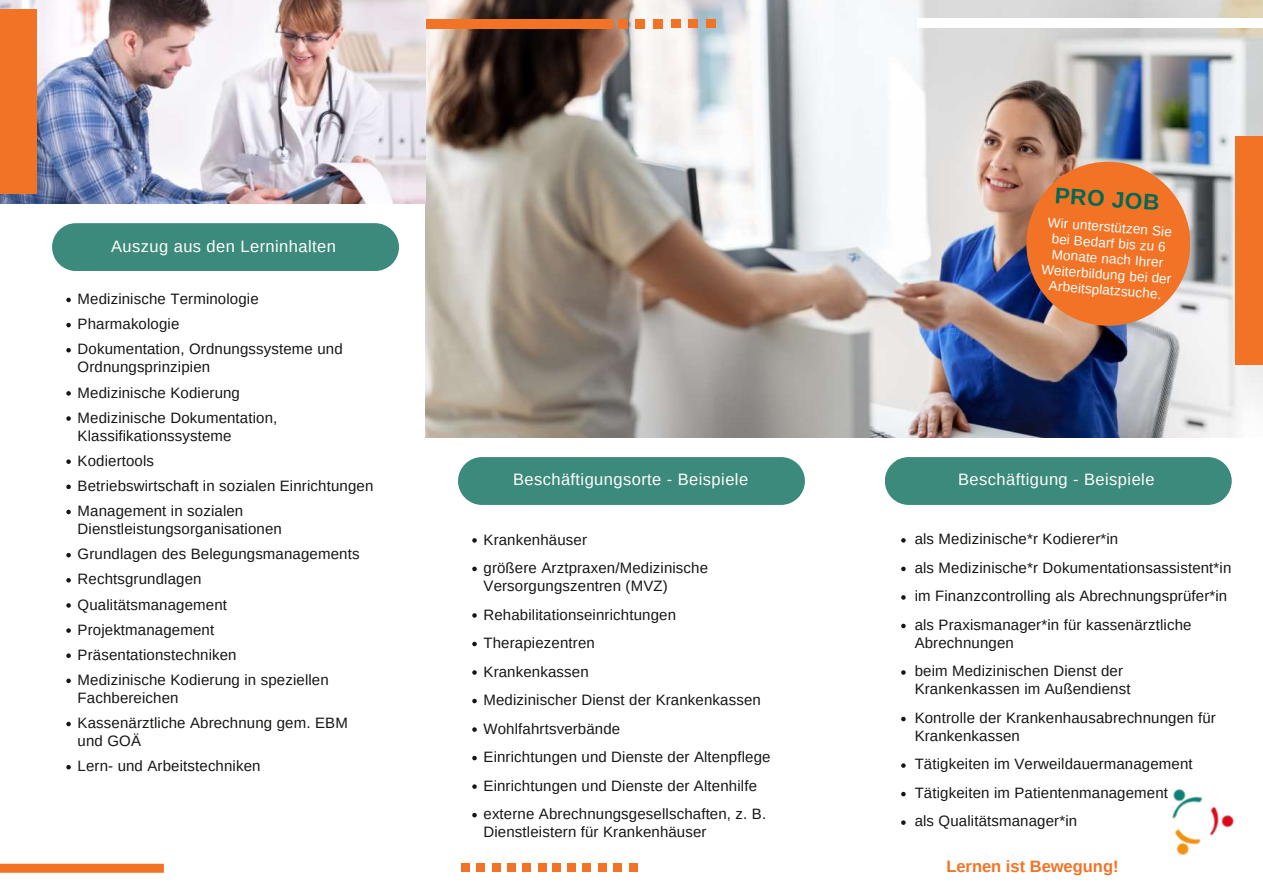
<style>
.page{position:relative;width:1263px;height:894px;background:#fff}
.page>*{position:absolute;margin:0;border:0;box-sizing:border-box;transform-origin:0 0}
.t1{font:700 22.5px "Arimo";color:#006854}
.t2{font:16.5px "Arimo";letter-spacing:.025em;color:#fff}
.t3{font:700 16.5px "Arimo";color:#f27326}
.t4{font:15px/28.5px "Arimo";letter-spacing:.01em;color:#171615}
.t5{font:13.5px/15.8px "Arimo";color:#fff;text-align:center}
</style>
<div class="page">
<img style="left:425px;top:0;width:838px;height:437px">
<div style="left:422px;top:19px;width:190px;height:10px;background:#f27326"></div>
<div style="left:458px;top:457px;width:347px;height:48px;background:#3b8a7b;border-radius:24px"></div>
<div style="left:538px;top:863px;width:9px;height:8px;background:#f27326"></div>
<div style="left:523px;top:863px;width:8px;height:8px;background:#f27326"></div>
<div style="left:508px;top:863px;width:8px;height:8px;background:#f27326"></div>
<div style="left:492px;top:863px;width:8px;height:8px;background:#f27326"></div>
<div style="left:476px;top:863px;width:9px;height:8px;background:#f27326"></div>
<div style="left:461px;top:863px;width:9px;height:8px;background:#f27326"></div>
<div style="left:917px;top:18px;width:346px;height:10px;background:#fff"></div>
<div style="left:1235px;top:136px;width:28px;height:228px;background:#f27326"></div>
<div style="left:885px;top:457px;width:347px;height:48px;background:#3b8a7b;border-radius:24px"></div>
<img style="left:0;top:0;width:425px;height:203px">
<div style="left:0;top:9px;width:36px;height:185px;background:#f27326"></div>
<img style="left:1172px;top:789px;width:62px;height:67px">
<div style="left:629px;top:863px;width:8px;height:8px;background:#f27326"></div>
<div style="left:613px;top:863px;width:8px;height:8px;background:#f27326"></div>
<div style="left:598px;top:863px;width:9px;height:8px;background:#f27326"></div>
<div style="left:583px;top:863px;width:8px;height:8px;background:#f27326"></div>
<div style="left:567px;top:863px;width:8px;height:8px;background:#f27326"></div>
<div style="left:552px;top:863px;width:8px;height:8px;background:#f27326"></div>
<div style="left:52px;top:223px;width:347px;height:48px;background:#3b8a7b;border-radius:24px"></div>
<div style="left:0;top:863px;width:164px;height:9px;background:#f27326"></div>
<div style="left:706px;top:19px;width:9px;height:9px;background:#f27326"></div>
<div style="left:688px;top:19px;width:9px;height:9px;background:#f27326"></div>
<div style="left:671px;top:19px;width:9px;height:9px;background:#f27326"></div>
<div style="left:653px;top:19px;width:10px;height:9px;background:#f27326"></div>
<div style="left:635px;top:19px;width:10px;height:9px;background:#f27326"></div>
<div style="left:618px;top:19px;width:10px;height:9px;background:#f27326"></div>
<div style="left:1026px;top:162px;width:164px;height:164px;background:#f27326;border-radius:50%"></div>
<svg style="left:901px;top:538px;width:5px;height:4px"></svg>
<svg style="left:901px;top:566px;width:5px;height:5px"></svg>
<svg style="left:901px;top:595px;width:5px;height:4px"></svg>
<svg style="left:901px;top:623px;width:5px;height:5px"></svg>
<svg style="left:901px;top:670px;width:5px;height:4px"></svg>
<svg style="left:901px;top:716px;width:5px;height:5px"></svg>
<svg style="left:901px;top:763px;width:5px;height:4px"></svg>
<svg style="left:901px;top:791px;width:5px;height:5px"></svg>
<svg style="left:901px;top:820px;width:5px;height:4px"></svg>
<svg style="left:66px;top:297px;width:5px;height:5px"></svg>
<svg style="left:66px;top:323px;width:5px;height:4px"></svg>
<svg style="left:66px;top:348px;width:5px;height:4px"></svg>
<svg style="left:66px;top:391px;width:5px;height:4px"></svg>
<svg style="left:66px;top:416px;width:5px;height:4px"></svg>
<svg style="left:66px;top:459px;width:5px;height:5px"></svg>
<svg style="left:66px;top:484px;width:5px;height:5px"></svg>
<svg style="left:66px;top:509px;width:5px;height:5px"></svg>
<svg style="left:66px;top:552px;width:5px;height:5px"></svg>
<svg style="left:66px;top:578px;width:5px;height:4px"></svg>
<svg style="left:66px;top:603px;width:5px;height:4px"></svg>
<svg style="left:66px;top:628px;width:5px;height:4px"></svg>
<svg style="left:66px;top:653px;width:5px;height:4px"></svg>
<svg style="left:66px;top:678px;width:5px;height:5px"></svg>
<svg style="left:66px;top:721px;width:5px;height:5px"></svg>
<svg style="left:66px;top:765px;width:5px;height:4px"></svg>
<svg style="left:472px;top:538px;width:5px;height:4px"></svg>
<svg style="left:472px;top:566px;width:5px;height:5px"></svg>
<svg style="left:472px;top:613px;width:5px;height:4px"></svg>
<svg style="left:472px;top:641px;width:5px;height:5px"></svg>
<svg style="left:472px;top:670px;width:5px;height:4px"></svg>
<svg style="left:472px;top:698px;width:5px;height:5px"></svg>
<svg style="left:472px;top:727px;width:5px;height:4px"></svg>
<svg style="left:472px;top:755px;width:5px;height:5px"></svg>
<svg style="left:472px;top:784px;width:5px;height:4px"></svg>
<svg style="left:472px;top:812px;width:5px;height:5px"></svg>
<p class="t2" style="left:111px;top:235px;width:226px">Auszug aus den Lerninhalten</p>
<p class="t4" style="left:78px;top:286px;width:267px;line-height:25.2px">Medizinische Terminologie<br>Pharmakologie<br>Dokumentation, Ordnungssysteme und</p>
<p class="t4" style="left:78px;top:354px;width:201px;line-height:25.2px">Ordnungsprinzipien<br>Medizinische Kodierung<br>Medizinische Dokumentation,</p>
<p class="t4" style="left:78px;top:423px;width:297px;line-height:25px">Klassifikationssysteme<br>Kodiertools<br>Betriebswirtschaft in sozialen Einrichtungen<br>Management in sozialen</p>
<p class="t4" style="left:78px;top:516px;width:283px;line-height:25px">Dienstleistungsorganisationen<br>Grundlagen des Belegungsmanagements<br>Rechtsgrundlagen<br>Qualitätsmanagement<br>Projektmanagement<br>Präsentationstechniken<br>Medizinische Kodierung in speziellen</p>
<p class="t4" style="left:78px;top:685px;width:272px;line-height:25.2px">Fachbereichen<br>Kassenärztliche Abrechnung gem. EBM</p>
<p class="t4" style="left:78px;top:728px;width:185px;line-height:25px">und GOÄ<br>Lern- und Arbeitstechniken</p>
<h1 class="t1" style="left:1056px;top:180px;width:106px;rotate:4deg">PRO JOB</h1>
<p class="t5" style="left:1045px;top:215px;width:132px;rotate:4deg">Wir unterstützen Sie bei Bedarf bis zu 6<br>Monate nach Ihrer<br>Weiterbildung bei der<br>Arbeitsplatzsuche.</p>
<p class="t2" style="left:513px;top:469px;width:237px">Beschäftigungsorte - Beispiele</p>
<p class="t2" style="left:958px;top:469px;width:198px">Beschäftigung - Beispiele</p>
<p class="t4" style="left:483px;top:525px;width:226px">Krankenhäuser<br>größere Arztpraxen/Medizinische</p>
<p class="t4" style="left:483px;top:571px;width:289px">Versorgungszentren (MVZ)<br>Rehabilitationseinrichtungen<br>Therapiezentren<br>Krankenkassen<br>Medizinischer Dienst der Krankenkassen<br>Wohlfahrtsverbände<br>Einrichtungen und Dienste der Altenpflege<br>Einrichtungen und Dienste der Altenhilfe externe Abrechnungsgesellschaften, z. B.</p>
<p class="t4" style="left:483px;top:817px;width:225px">Dienstleistern für Krankenhäuser</p>
<p class="t4" style="left:915px;top:524px;width:318px">als Medizinische*r Kodierer*in<br>als Medizinische*r Dokumentationsassistent*in im Finanzcontrolling als Abrechnungsprüfer*in als Praxismanager*in für kassenärztliche</p>
<p class="t4" style="left:915px;top:628px;width:210px">Abrechnungen<br>beim Medizinischen Dienst der</p>
<p class="t4" style="left:915px;top:674px;width:303px">Krankenkassen im Außendienst<br>Kontrolle der Krankenhausabrechnungen für</p>
<p class="t4" style="left:915px;top:721px;width:280px">Krankenkassen<br>Tätigkeiten im Verweildauermanagement<br>Tätigkeiten im Patientenmanagement<br>als Qualitätsmanager*in</p>
<p class="t3" style="left:946px;top:854px;width:174px">Lernen ist Bewegung!</p>
</div>
